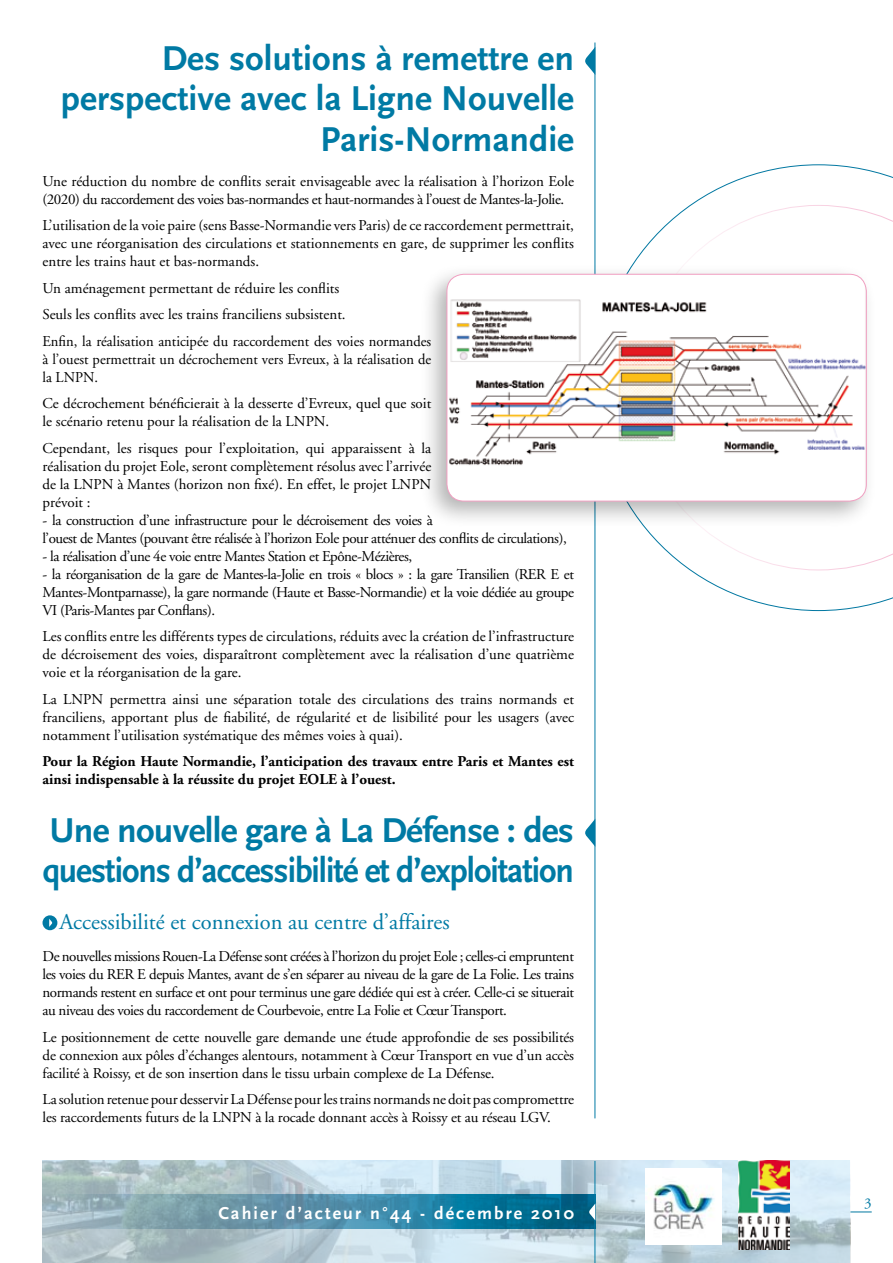
<style>
.page{position:relative;width:893px;height:1263px;background:#fff}
.page>*{position:absolute;margin:0;border:0;box-sizing:border-box;transform-origin:0 0}
.t1{font:700 36px/40.5px "Scala Sans Pro";letter-spacing:-.03em;color:#007aa4}
.t2{font:700 36px/40.5px "Scala Sans Pro";color:#007aa4;text-align:right}
.t3{font:22.5px "Adobe Garamond LT";color:#007aa4}
.t4{font:700 18px "Scala Sans Pro";letter-spacing:.12em;color:#fff}
.t5{font:15px/18px "Adobe Garamond LT";letter-spacing:-.01em;color:#000;text-align:justify}
.t6{font:15px/18px "Adobe Garamond LT";letter-spacing:-.03em;color:#000}
.t7{font:700 15px/18px "Adobe Garamond LT";color:#000}
.t8{font:15px "Adobe Garamond Pro";color:#007aa4}
</style>
<div class="page">
<svg style="left:633px;top:164px;width:260px;height:447px"></svg>
<svg style="left:636px;top:205px;width:257px;height:365px"></svg>
<hr style="left:595px;top:43px;width:1px;height:1075px;background:#007aa4">
<svg style="left:585px;top:47px;width:10px;height:28px"></svg>
<svg style="left:585px;top:819px;width:10px;height:28px"></svg>
<img style="left:43px;top:1161px;width:807px;height:102px">
<svg style="left:43px;top:1195px;width:552px;height:34px;background:#4f8fa7"></svg>
<hr style="left:595px;top:1161px;width:1px;height:102px;background:#007aa4">
<svg style="left:589px;top:1203px;width:6px;height:17px"></svg>
<svg style="left:850px;top:1211px;width:22px;height:1px"></svg>
<div style="left:418px;top:263px;width:458px;height:265px;background:#000;opacity:.3"></div>
<img style="left:447px;top:274px;width:419px;height:227px">
<div style="left:446px;top:274px;width:421px;height:227px;border:1px solid #f19fc1;border-radius:17px"></div>
<img style="left:738px;top:1161px;width:51px;height:88px">
<img style="left:645px;top:1168px;width:76px;height:76px">
<div style="left:43px;top:915px;width:14px;height:15px;background:#007aa4;border-radius:50%"></div>
<svg style="left:49px;top:919px;width:3px;height:8px"></svg>
<h1 class="t2" style="left:61px;top:36px;width:515px">Des solutions à remettre en perspective avec la Ligne Nouvelle<br>Paris-Normandie</h1>
<p class="t5" style="left:43px;top:172px;width:533px">Une réduction du nombre de conflits serait envisageable avec la réalisation à l’horizon Eole (2020) du raccordement des voies bas-normandes et haut-normandes à l’ouest de Mantes-la-Jolie.</p>
<p class="t5" style="left:43px;top:216px;width:533px">L’utilisation de la voie paire (sens Basse-Normandie vers Paris) de ce raccordement permettrait, avec une réorganisation des circulations et stationnements en gare, de supprimer les conflits entre les trains haut et bas-normands.</p>
<p class="t5" style="left:43px;top:275px;width:390px;line-height:26.5px;text-align:left">Un aménagement permettant de réduire les conflits<br>Seuls les conflits avec les trains franciliens subsistent.<br>Enfin, la réalisation anticipée du raccordement des voies normandes</p>
<p class="t5" style="left:43px;top:350px;width:390px">à l’ouest permettrait un décrochement vers Evreux, à la réalisation de la LNPN.</p>
<p class="t5" style="left:43px;top:394px;width:390px">Ce décrochement bénéficierait à la desserte d’Evreux, quel que soit le scénario retenu pour la réalisation de la LNPN.</p>
<p class="t5" style="left:43px;top:439px;width:390px">Cependant, les risques pour l’exploitation, qui apparaissent à la réalisation du projet Eole, seront complètement résolus avec l’arrivée de la LNPN à Mantes (horizon non fixé). En effet, le projet LNPN prévoit :</p>
<p class="t6" style="left:43px;top:511px;width:526px">- la construction d’une infrastructure pour le décroisement des voies à<br>l’ouest de Mantes (pouvant être réalisée à l’horizon Eole pour atténuer des conflits de circulations),</p>
<p class="t6" style="left:43px;top:547px;width:371px">- la réalisation d’une 4e voie entre Mantes Station et Epône-Mézières,</p>
<p class="t5" style="left:43px;top:565px;width:533px">- la réorganisation de la gare de Mantes-la-Jolie en trois « blocs » : la gare Transilien (RER E et Mantes-Montparnasse), la gare normande (Haute et Basse-Normandie) et la voie dédiée au groupe VI (Paris-Mantes par Conflans).</p>
<p class="t5" style="left:43px;top:627px;width:533px">Les conflits entre les différents types de circulations, réduits avec la création de l’infrastructure de décroisement des voies, disparaîtront complètement avec la réalisation d’une quatrième voie et la réorganisation de la gare.</p>
<p class="t5" style="left:43px;top:690px;width:533px">La LNPN permettra ainsi une séparation totale des circulations des trains normands et franciliens, apportant plus de fiabilité, de régularité et de lisibilité pour les usagers (avec notamment l’utilisation systématique des mêmes voies à quai).</p>
<p class="t7" style="left:43px;top:752px;width:533px">Pour la Région Haute Normandie, l’anticipation des travaux entre Paris et Mantes est ainsi indispensable à la réussite du projet EOLE à l’ouest.</p>
<h1 class="t1" style="left:43px;top:808px;width:533px">Une nouvelle gare à La Défense : des questions d’accessibilité et d’exploitation</h1>
<h2 class="t3" style="left:60px;top:908px;width:392px">Accessibilité et connexion au centre d’affaires</h2>
<p class="t5" style="left:43px;top:948px;width:533px">De nouvelles missions Rouen-La Défense sont créées à l’horizon du projet Eole ; celles-ci empruntent les voies du RER E depuis Mantes, avant de s’en séparer au niveau de la gare de La Folie. Les trains normands restent en surface et ont pour terminus une gare dédiée qui est à créer. Celle-ci se situerait au niveau des voies du raccordement de Courbevoie, entre La Folie et Cœur Transport.</p>
<p class="t5" style="left:43px;top:1028px;width:533px">Le positionnement de cette nouvelle gare demande une étude approfondie de ses possibilités de connexion aux pôles d’échanges alentours, notamment à Cœur Transport en vue d’un accès facilité à Roissy, et de son insertion dans le tissu urbain complexe de La Défense.</p>
<p class="t5" style="left:43px;top:1091px;width:533px">La solution retenue pour desservir La Défense pour les trains normands ne doit pas compromettre les raccordements futurs de la LNPN à la rocade donnant accès à Roissy et au réseau LGV.</p>
<p class="t4" style="left:218px;top:1200px;width:357px">Cahier d’acteur n°44 - décembre 2010</p>
<p class="t8" style="left:864px;top:1194px;width:9px">3</p>
</div>
